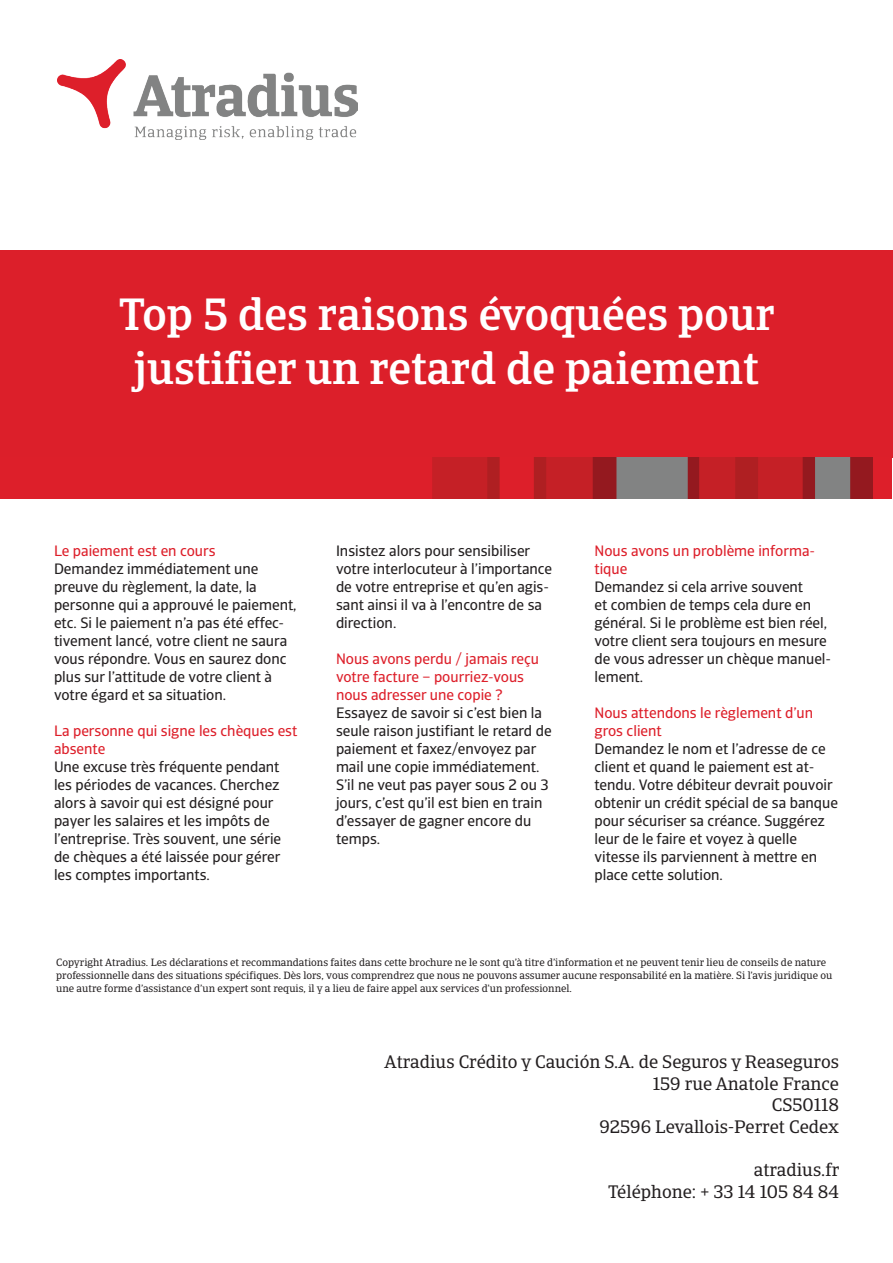
<style>
.page{position:relative;width:893px;height:1263px;background:#fff}
.page>*{position:absolute;margin:0;border:0;box-sizing:border-box;transform-origin:0 0}
.t1{font:500 45px/54px "Catalana";color:#fff;text-align:center}
.t2{font:18px/21.6px "Catalana";color:#231f20;text-align:right}
.t3{font:15px/18px "Catalana Sans";color:#231f20}
.t4{font:15px/18px "Catalana Sans";color:#dd1f2a}
.t5{font:10.5px/12.6px "Catalana";color:#231f20}
</style>
<div class="page">
<img style="left:58px;top:59px;width:300px;height:81px">
<div style="left:1px;top:250px;width:892px;height:207px;background:#dc1f2a"></div>
<img style="left:1px;top:457px;width:891px;height:41px">
<h1 class="t1" style="left:119px;top:288px;width:657px">Top 5 des raisons évoquées pour justifier un retard de paiement</h1>
<p class="t4" style="left:54px;top:541px;width:163px">Le paiement est en cours</p>
<p class="t3" style="left:54px;top:559px;width:244px">Demandez immédiatement une preuve du règlement, la date, la personne qui a approuvé le paiement, etc. Si le paiement n’a pas été effec&shy;tivement lancé, votre client ne saura vous répondre. Vous en saurez donc plus sur l’attitude de votre client à votre égard et sa situation.</p>
<p class="t4" style="left:54px;top:721px;width:245px">La personne qui signe les chèques est absente</p>
<p class="t3" style="left:54px;top:757px;width:229px">Une excuse très fréquente pendant les périodes de vacances. Cherchez alors à savoir qui est désigné pour payer les salaires et les impôts de l’entreprise. Très souvent, une série de chèques a été laissée pour gérer les comptes importants.</p>
<p class="t3" style="left:336px;top:541px;width:218px">Insistez alors pour sensibiliser votre interlocuteur à l’importance de votre entreprise et qu’en agis&shy;sant ainsi il va à l’encontre de sa direction.</p>
<p class="t4" style="left:336px;top:649px;width:205px">Nous avons perdu / jamais reçu votre facture – pourriez-vous nous adresser une copie ?</p>
<p class="t3" style="left:336px;top:703px;width:217px">Essayez de savoir si c’est bien la seule raison justifiant le retard de paiement et faxez/envoyez par mail une copie immédiatement.<br>S’il ne veut pas payer sous 2 ou 3 jours, c’est qu’il est bien en train d’essayer de gagner encore du temps.</p>
<p class="t4" style="left:594px;top:541px;width:222px">Nous avons un problème informa&shy;tique</p>
<p class="t3" style="left:594px;top:577px;width:238px">Demandez si cela arrive souvent<br>et combien de temps cela dure en général. Si le problème est bien réel, votre client sera toujours en mesure de vous adresser un chèque manuel&shy;lement.</p>
<p class="t4" style="left:594px;top:703px;width:220px">Nous attendons le règlement d’un gros client</p>
<p class="t3" style="left:594px;top:739px;width:245px">Demandez le nom et l’adresse de ce client et quand le paiement est at&shy;tendu. Votre débiteur devrait pouvoir obtenir un crédit spécial de sa banque pour sécuriser sa créance. Suggérez leur de le faire et voyez à quelle vitesse ils parviennent à mettre en place cette solution.</p>
<p class="t5" style="left:56px;top:957px;width:777px">Copyright Atradius. Les déclarations et recommandations faites dans cette brochure ne le sont qu’à titre d’information et ne peuvent tenir lieu de conseils de nature professionnelle dans des situations spécifiques. Dès lors, vous comprendrez que nous ne pouvons assumer aucune responsabilité en la matière. Si l’avis juridique ou une autre forme d’assistance d’un expert sont requis, il y a lieu de faire appel aux services d’un professionnel.</p>
<p class="t2" style="left:385px;top:1051px;width:456px">Atradius Crédito y Caución S.A. de Seguros y Reaseguros<br>159 rue Anatole France<br>CS50118<br>92596 Levallois-Perret Cedex</p>
<p class="t2" style="left:608px;top:1159px;width:233px">atradius.fr<br>Téléphone: + 33 14 105 84 84</p>
</div>
